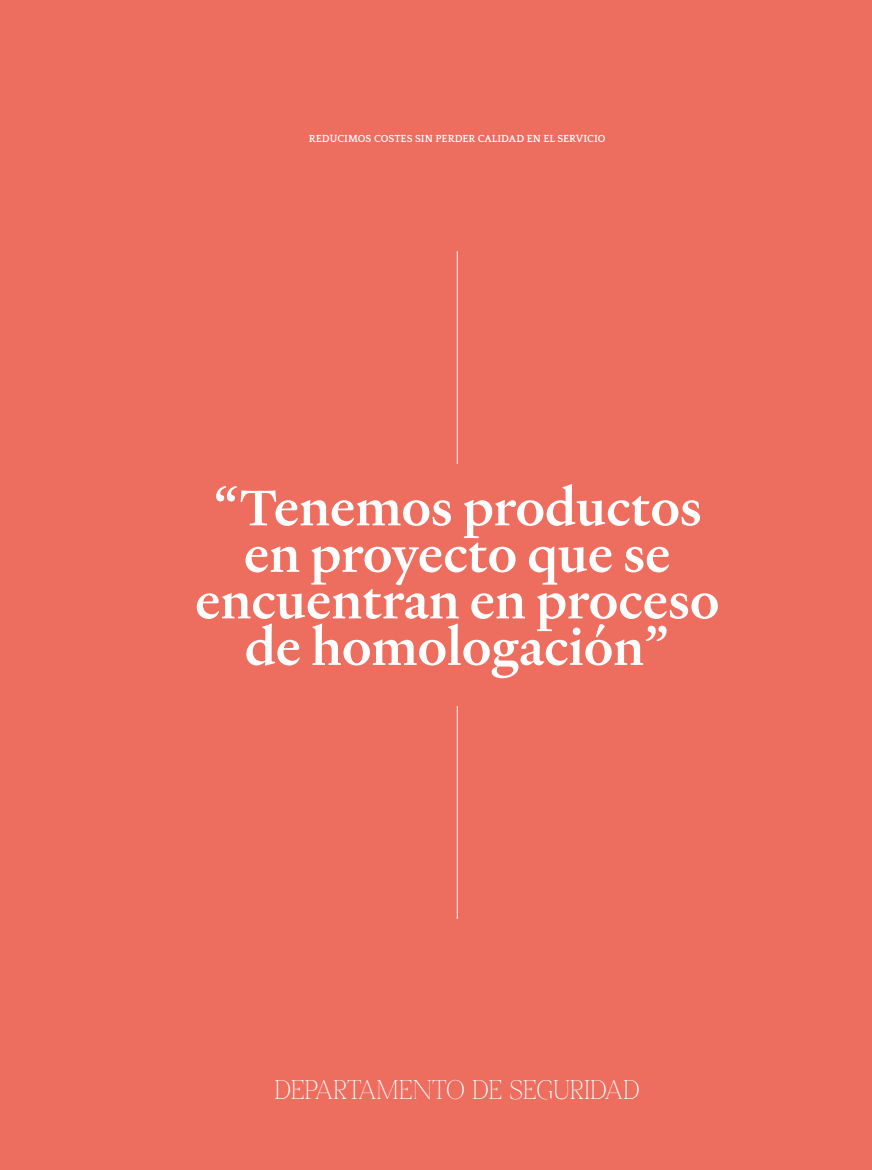
<style>
.page{position:relative;width:872px;height:1170px;background:#fff}
.page>*{position:absolute;margin:0;border:0;box-sizing:border-box;transform-origin:0 0}
.t1{font:500 54px/46.5px "Heldane Text";color:#fff;text-align:center}
.t2{font:100 27px "Spitzkant Head";letter-spacing:-.005em;color:#fff}
.t3{font:700 10.5px "Quattrocento";color:#fff}
</style>
<div class="page">
<div style="left:0;top:0;width:872px;height:1169px;background:#ed6d5f"></div>
<hr style="left:457px;top:251px;width:1px;height:213px;background:#fff">
<hr style="left:457px;top:706px;width:1px;height:212px;background:#fff">
<p class="t3" style="left:309px;top:133px;width:298px">REDUCIMOS COSTES SIN PERDER CALIDAD EN EL SERVICIO</p>
<p class="t1" style="left:195px;top:483px;width:526px">“Tenemos productos en proyecto que se encuentran en proceso de homologación”</p>
<p class="t2" style="left:274px;top:1069px;width:367px">DEPARTAMENTO DE SEGURIDAD</p>
</div>
